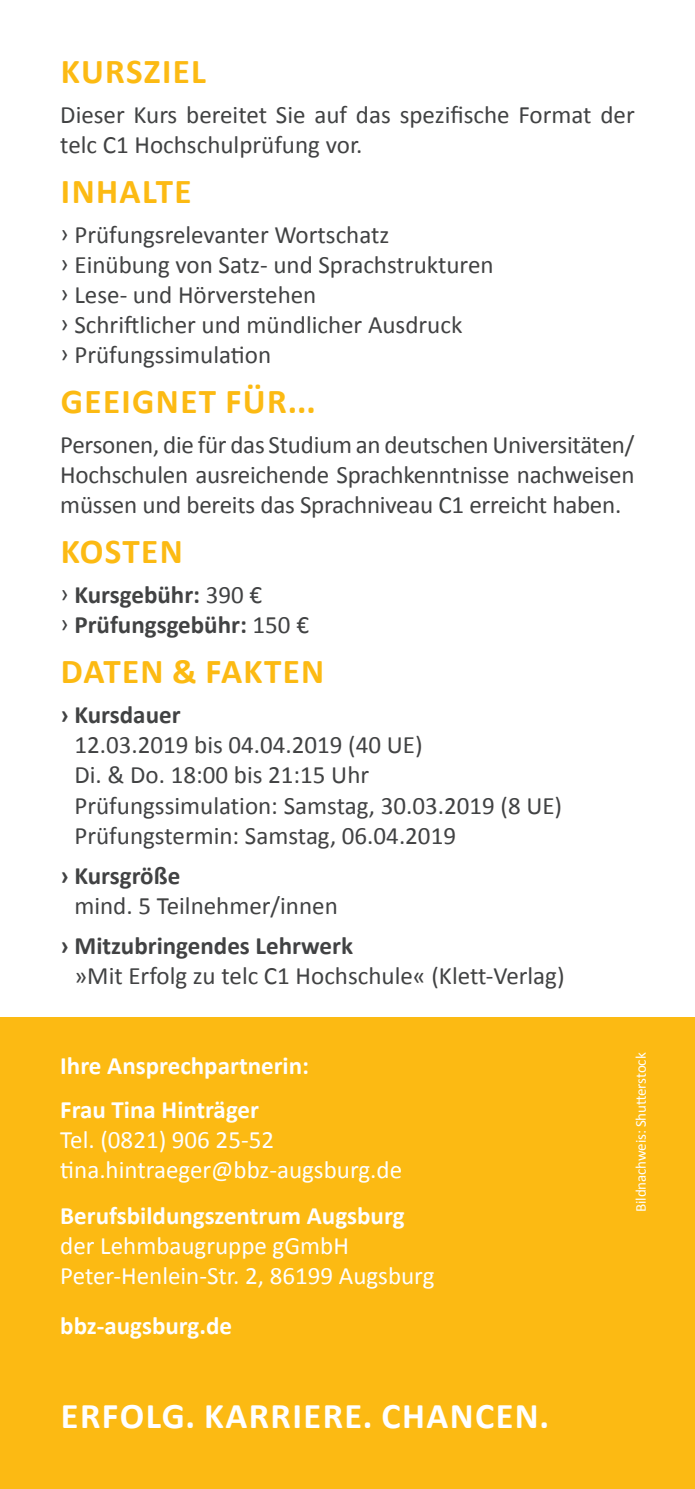
<style>
.page{position:relative;width:695px;height:1489px;background:#fff}
.page>*{position:absolute;margin:0;border:0;box-sizing:border-box;transform-origin:0 0}
.t1{font:700 36.25px "Calibri";letter-spacing:.04em;color:#fff}
.t2{font:700 35px "Calibri";letter-spacing:.04em;color:#fcba13}
.t3{font:25px/30px "Calibri";color:#414243}
.t4{font:25px/30px "Calibri";color:#fff}
.t5{font:700 25px/44.2px "Calibri";color:#fff}
.t6{font:700 25px/30px "Calibri";color:#414243}
.t7{font:15px "Calibri";letter-spacing:-.01em;color:#fff}
.s1{font-weight:400}
</style>
<div class="page">
<div style="left:0;top:1017px;width:694px;height:471px;background:#fcba13"></div>
<h2 class="t2" style="left:61px;top:49px;width:146px">KURSZIEL</h2>
<p class="t3" style="left:60px;top:100px;width:576px">Dieser Kurs bereitet Sie auf das spezifische Format der telc C1 Hochschulprüfung vor.</p>
<h2 class="t2" style="left:61px;top:169px;width:132px">INHALTE</h2>
<p class="t3" style="left:60px;top:220px;width:435px">ͧ Prüfungsrelevanter Wortschatz<br>ͧ Einübung von Satz- und Sprachstrukturen ͧ Lese- und Hörverstehen<br>ͧ Schriftlicher und mündlicher Ausdruck<br>ͧ Prüfungssimulation</p>
<h2 class="t2" style="left:61px;top:379px;width:256px">GEEIGNET FÜR...</h2>
<p class="t3" style="left:60px;top:430px;width:575px;text-align:justify">Personen, die für das Studium an deutschen Universitäten/ Hochschulen ausreichende Sprachkenntnisse nachweisen müssen und bereits das Sprachniveau C1 erreicht haben.</p>
<h2 class="t2" style="left:61px;top:529px;width:123px">KOSTEN</h2>
<p class="t6" style="left:60px;top:580px;width:250px"><span class="s1">ͧ</span> Kursgebühr: <span class="s1">390 €<br>ͧ</span> Prüfungsgebühr: <span class="s1">150 €</span></p>
<h2 class="t2" style="left:61px;top:649px;width:265px">DATEN &amp; FAKTEN</h2>
<p class="t6" style="left:60px;top:700px;width:122px">› Kursdauer</p>
<p class="t3" style="left:74px;top:730px;width:489px">12.03.2019 bis 04.04.2019 (40 UE)<br>Di. &amp; Do. 18:00 bis 21:15 Uhr Prüfungssimulation: Samstag, 30.03.2019 (8 UE)<br>Prüfungstermin: Samstag, 06.04.2019</p>
<p class="t6" style="left:60px;top:860px;width:121px">› Kursgröße</p>
<p class="t3" style="left:74px;top:890px;width:265px">mind. 5 Teilnehmer/innen</p>
<p class="t6" style="left:60px;top:930px;width:294px">› Mitzubringendes Lehrwerk</p>
<p class="t3" style="left:74px;top:960px;width:491px">»Mit Erfolg zu telc C1 Hochschule« (Klett-Verlag)</p>
<p class="t5" style="left:60px;top:1043px;width:250px">Ihre Ansprechpartnerin:<br>Frau Tina Hinträger</p>
<p class="t4" style="left:60px;top:1124px;width:343px">Tel. (0821) 906 25-52 tina.hintraeger@bbz-augsburg.de</p>
<p class="t5" style="left:60px;top:1193px;width:345px">Berufsbildungszentrum Augsburg</p>
<p class="t4" style="left:60px;top:1230px;width:375px">der Lehmbaugruppe gGmbH<br>Peter-Henlein-Str. 2, 86199 Augsburg</p>
<p class="t5" style="left:60px;top:1303px;width:173px">bbz-augsburg.de</p>
<h1 class="t1" style="left:61px;top:1392px;width:489px">ERFOLG. KARRIERE. CHANCEN.</h1>
<p class="t7" style="left:631px;top:1211px;width:161px;rotate:-90deg">Bildnachweis: Shutterstock</p>
</div>
